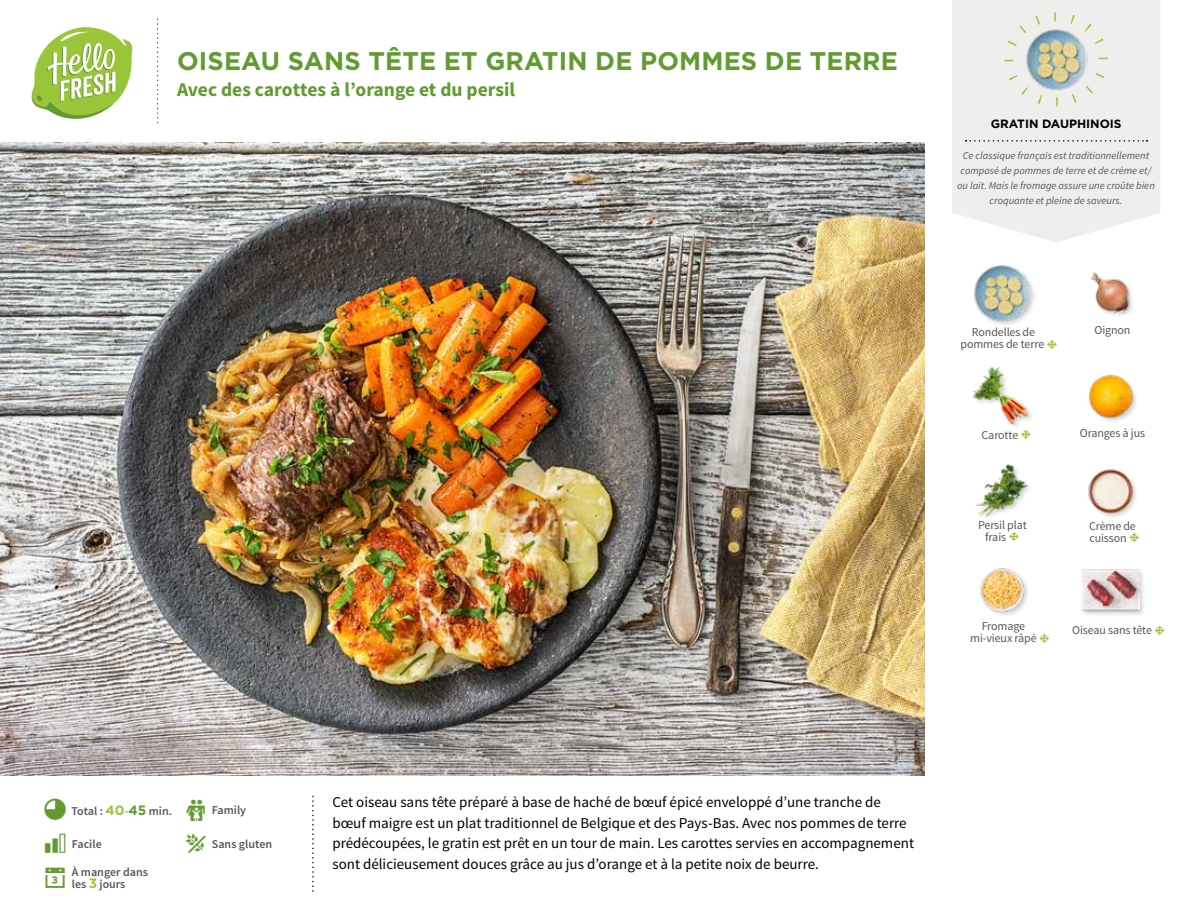
<style>
.page{position:relative;width:1188px;height:918px;background:#fff}
.page>*{position:absolute;margin:0;border:0;box-sizing:border-box;transform-origin:0 0}
.t1{font:700 25.5px "Gotham";letter-spacing:.005em;color:#619b31}
.t2{font:25.5px "hellofresh icon font";color:#619b31}
.t3{font:700 19.5px "Source Sans Pro";color:#619b31}
.t4{font:15px/20.5px "Source Sans Pro";color:#000}
.t5{font:12px/12px "Source Sans Pro";letter-spacing:-.01em;color:#575756}
.t6{font:600 12px/12.9px "Source Sans Pro";color:#575756}
.t7{font:700 12px "Gotham";color:#000}
.t8{font:italic 10.5px/14.7px "Source Sans Pro";color:#575756;text-align:center}
.s1{font-family:"Gotham";font-weight:700;font-size:13.5px;color:#9ac43a}
.s2{color:#87ac54}
.s3{font-family:"Gotham";font-weight:700;font-size:13.5px;color:#619b31}
</style>
<div class="page">
<svg style="left:31px;top:27px;width:102px;height:92px"></svg>
<img style="left:0;top:142px;width:925px;height:634px">
<svg style="left:952px;top:0;width:208px;height:242px;fill:#f0eeed"></svg>
<svg style="left:966px;top:140px;width:182px;height:2px"></svg>
<div style="left:1004px;top:12px;width:104px;height:94px;border:9px dashed #9ac43a;border-radius:50%"></div>
<img style="left:1090px;top:272px;width:42px;height:43px">
<img style="left:1088px;top:469px;width:48px;height:48px">
<img style="left:1089px;top:375px;width:46px;height:46px">
<div style="left:1080px;top:569px;width:66px;height:49px;background:#000;opacity:.2"></div>
<img style="left:1082px;top:569px;width:57px;height:49px">
<div style="left:973px;top:264px;width:64px;height:64px;background:#000;opacity:.2"></div>
<img style="left:973px;top:265px;width:57px;height:57px">
<img style="left:975px;top:464px;width:54px;height:53px">
<img style="left:980px;top:568px;width:48px;height:47px">
<img style="left:973px;top:367px;width:56px;height:57px">
<img style="left:1025px;top:29px;width:62px;height:61px">
<h1 class="t1" style="left:177px;top:44px;width:722px">OISEAU SANS TÊTE ET GRATIN DE POMMES DE TERRE</h1>
<h2 class="t3" style="left:177px;top:77px;width:340px">Avec des carottes à l’orange et du persil</h2>
<p class="t7" style="left:991px;top:116px;width:132px">GRATIN DAUPHINOIS</p>
<p class="t8" style="left:957px;top:149px;width:199px">Ce classique français est traditionnellement composé de pommes de terre et de crème et/ ou lait. Mais le fromage assure une croûte bien croquante et pleine de saveurs.</p>
<p class="t5" style="left:972px;top:326px;width:65px">Rondelles de</p>
<p class="t5" style="left:1095px;top:324px;width:37px">Oignon</p>
<p class="t5" style="left:961px;top:338px;width:85px">pommes de terre</p>
<p class="t5" style="left:982px;top:429px;width:38px">Carotte</p>
<p class="t5" style="left:1080px;top:427px;width:67px">Oranges à jus</p>
<p class="t5" style="left:985px;top:519px;width:43px;text-indent:-7px">Persil plat frais</p>
<p class="t5" style="left:970px;top:620px;width:68px;text-align:center">Fromage mi-vieux râpé</p>
<p class="t5" style="left:1089px;top:520px;width:48px">Crème de cuisson</p>
<p class="t5" style="left:1072px;top:625px;width:81px">Oiseau sans tête</p>
<p class="t6" style="left:71px;top:805px;width:102px">Total : <span class="s1">40</span><span class="s2">-</span><span class="s3">45</span> min.</p>
<p class="t6" style="left:212px;top:804px;width:36px">Family</p>
<p class="t6" style="left:72px;top:838px;width:31px">Facile</p>
<p class="t6" style="left:212px;top:838px;width:62px">Sans gluten</p>
<p class="t6" style="left:72px;top:865px;width:78px">À manger dans les <span class="s1">3</span> jours</p>
<h1 class="t2" style="left:43px;top:866px;width:27px">▪</h1>
<p class="t4" style="left:332px;top:792px;width:583px">Cet oiseau sans tête préparé à base de haché de bœuf épicé enveloppé d’une tranche de bœuf maigre est un plat traditionnel de Belgique et des Pays-Bas. Avec nos pommes de terre prédécoupées, le gratin est prêt en un tour de main. Les carottes servies en accompagnement sont délicieusement douces grâce au jus d’orange et à la petite noix de beurre.</p>
</div>
